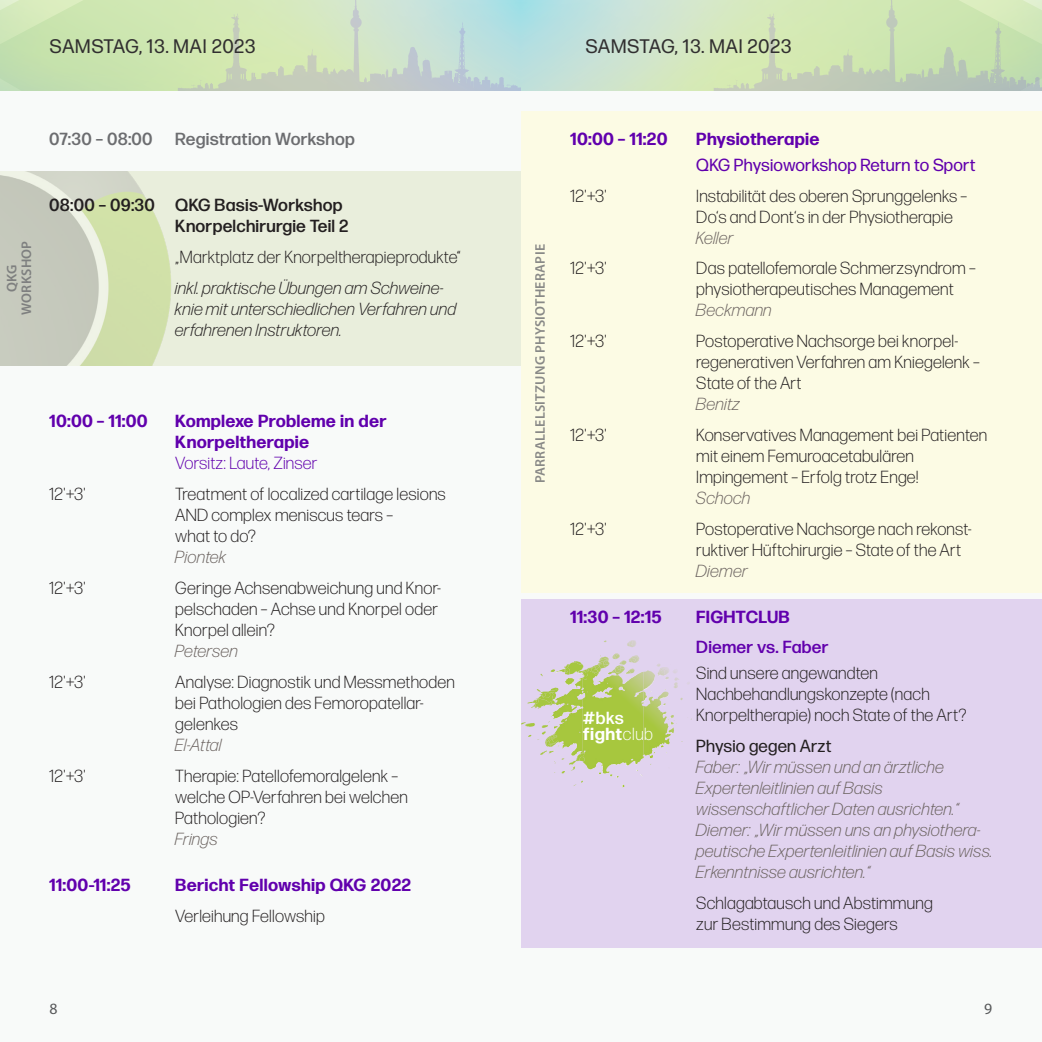
<style>
.page{position:relative;width:1042px;height:1042px;background:#fff}
.page>*{position:absolute;margin:0;border:0;box-sizing:border-box;transform-origin:0 0}
.t1{font:19.6px "Forma DJR Micro";letter-spacing:.02em;color:#312f30}
.Absatzformat_5{font:300 17.5px/21px "Forma DJR Banner";letter-spacing:.05em;color:#231f20}
.referent{font:italic 300 17.5px/21px "Forma DJR Banner";letter-spacing:.05em;color:#6b6360}
.Session{font:300 17.5px/21px "Forma DJR Banner";letter-spacing:.05em;color:#231f20}
.vortrag{font:300 17.5px/21px "Forma DJR Banner";letter-spacing:.05em;color:#231f20}
.Session-2{font:700 17.5px/21px "Forma DJR Banner";letter-spacing:.05em;color:#6100ad}
.Absatzformat_5-2{font:italic 300 17.5px/21px "Forma DJR Banner";letter-spacing:.05em;color:#231f20}
.t2{font:500 17.5px/21px "Forma DJR Banner";letter-spacing:.05em;color:#231f20}
.Absatzformat_7{font:500 17.5px "Forma DJR Banner";letter-spacing:.05em;color:#6c6d70}
.Absatzformat_5-3{font:17.5px "Forma DJR Banner";letter-spacing:.05em;color:#6100ad}
.Absatzformat_7-2{font:700 17.5px "Forma DJR Banner";letter-spacing:.05em;color:#6100ad}
.Session-3{font:300 17.5px "Forma DJR Banner";letter-spacing:.05em;color:#6100ad}
.Absatzformat_5-4{font:17.5px "Forma DJR Banner";letter-spacing:.05em;color:#231f20}
.t3{font:500 17.5px "Forma DJR Banner";letter-spacing:.05em;color:#6100ad}
.t4{font:700 17.5px/16.4px "Forma DJR Banner";letter-spacing:.07em;color:#fff}
.t5{font:15.75px "Myriad Pro";color:#57585a}
.t6{font:600 14px/14.7px "Myriad Pro";letter-spacing:.02em;color:#6c6d70;text-align:center}
.s1{font-weight:500}
.s2{font-weight:300}
</style>
<div class="page">
<svg style="left:523px;top:0;width:190px;height:91px"></svg>
<svg style="left:0;top:0;width:523px;height:91px"></svg>
<svg style="left:713px;top:0;width:329px;height:91px"></svg>
<div style="left:521px;top:91px;width:521px;height:951px;background:#f8faf9"></div>
<div style="left:0;top:91px;width:521px;height:951px;background:#f8faf9"></div>
<div style="left:0;top:171px;width:521px;height:195px;background:#e9eedc"></div>
<img style="left:0;top:171px;width:171px;height:195px">
<div style="left:521px;top:112px;width:521px;height:481px;background:#fcfbe4"></div>
<div style="left:521px;top:599px;width:521px;height:348px;background:#e1d3ef"></div>
<svg style="left:657px;top:664px;width:22px;height:24px"></svg>
<svg style="left:527px;top:688px;width:31px;height:20px"></svg>
<svg style="left:521px;top:716px;width:64px;height:57px"></svg>
<svg style="left:627px;top:640px;width:9px;height:7px"></svg>
<svg style="left:561px;top:653px;width:79px;height:26px"></svg>
<img style="left:582px;top:669px;width:49px;height:92px">
<img style="left:554px;top:670px;width:28px;height:23px">
<img style="left:643px;top:670px;width:26px;height:31px">
<p class="t1" style="left:50px;top:34px;width:208px">SAMSTAG, 13. MAI 2023</p>
<p class="t1" style="left:585px;top:34px;width:208px">SAMSTAG, 13. MAI 2023</p>
<p class="Absatzformat_7" style="left:50px;top:128px;width:104px">07:30 – 08:00</p>
<p class="Absatzformat_7" style="left:176px;top:128px;width:180px">Registration Workshop</p>
<p class="t6" style="left:4px;top:315px;width:76px;rotate:-90deg">QKG<br>WORKSHOP</p>
<p class="t2" style="left:176px;top:194px;width:174px;text-indent:-126px">08:00 – 09:30 QKG Basis-Workshop<br>Knorpelchirurgie Teil 2</p>
<p class="Absatzformat_5" style="left:176px;top:246px;width:286px">„Marktplatz der Knorpeltherapieprodukte“</p>
<p class="Absatzformat_5-2" style="left:176px;top:277px;width:282px">inkl. praktische Übungen am Schweine&shy;knie mit unterschiedlichen Verfahren und erfahrenen Instruktoren.</p>
<p class="Session-2" style="left:50px;top:410px;width:99px">10:00 – 11:00</p>
<p class="Session-2" style="left:176px;top:410px;width:212px">Komplexe Probleme in der<br>Knorpeltherapie</p>
<p class="Session-3" style="left:176px;top:453px;width:143px">Vorsitz: Laute, Zinser</p>
<p class="Session" style="left:50px;top:483px;width:37px">12'+3'</p>
<p class="Session" style="left:176px;top:483px;width:271px">Treatment of localized cartilage lesions<br>AND complex meniscus tears –<br>what to do?</p>
<p class="referent" style="left:176px;top:546px;width:52px">Piontek</p>
<p class="Session" style="left:50px;top:577px;width:37px">12'+3'</p>
<p class="Session" style="left:176px;top:577px;width:267px">Geringe Achsenabweichung und Knor&shy;pelschaden – Achse und Knorpel oder<br>Knorpel allein?</p>
<p class="referent" style="left:176px;top:640px;width:64px">Petersen</p>
<p class="Absatzformat_5" style="left:50px;top:671px;width:37px">12'+3'</p>
<p class="Absatzformat_5" style="left:176px;top:671px;width:280px">Analyse: Diagnostik und Messmethoden bei Pathologien des Femoropatellar&shy;gelenkes</p>
<p class="referent" style="left:176px;top:734px;width:47px">El-Attal</p>
<p class="vortrag" style="left:50px;top:765px;width:37px">12'+3'</p>
<p class="vortrag" style="left:176px;top:765px;width:233px">Therapie: Patellofemoralgelenk – welche OP-Verfahren bei welchen<br>Pathologien?</p>
<p class="referent" style="left:176px;top:828px;width:44px">Frings</p>
<p class="Session-2" style="left:50px;top:874px;width:82px">11:00-11:25</p>
<p class="Session-2" style="left:176px;top:874px;width:237px">Bericht Fellowship QKG 2022</p>
<p class="vortrag" style="left:176px;top:905px;width:150px">Verleihung Fellowship</p>
<p class="t6" style="left:532px;top:483px;width:240px;rotate:-90deg">PARRALLELSITZUNG PHYSIOTHERAPIE</p>
<p class="Absatzformat_7-2" style="left:570px;top:127px;width:98px">10:00 – 11:20</p>
<p class="Absatzformat_7-2" style="left:696px;top:127px;width:124px">Physiotherapie</p>
<p class="Absatzformat_5-3" style="left:696px;top:154px;width:280px">QKG Physioworkshop Return to Sport</p>
<p class="Absatzformat_5" style="left:570px;top:185px;width:37px">12'+3'</p>
<p class="Absatzformat_5" style="left:696px;top:185px;width:272px">Instabilität des oberen Sprunggelenks –<br>Do‘s and Dont‘s in der Physiotherapie</p>
<p class="referent" style="left:696px;top:227px;width:38px">Keller</p>
<p class="Absatzformat_5" style="left:570px;top:258px;width:37px">12'+3'</p>
<p class="Absatzformat_5" style="left:696px;top:258px;width:280px">Das patellofemorale Schmerzsyndrom – physiotherapeutisches Management</p>
<p class="referent" style="left:696px;top:300px;width:77px">Beckmann</p>
<p class="Absatzformat_5" style="left:570px;top:331px;width:37px">12'+3'</p>
<p class="Absatzformat_5" style="left:696px;top:331px;width:284px">Postoperative Nachsorge bei knorpel&shy;regenerativen Verfahren am Kniegelenk –<br>State of the Art</p>
<p class="referent" style="left:696px;top:393px;width:45px">Benitz</p>
<p class="Absatzformat_5" style="left:570px;top:424px;width:37px">12'+3'</p>
<p class="Absatzformat_5" style="left:696px;top:424px;width:292px">Konservatives Management bei Patienten mit einem Femuroacetabulären<br>Impingement – Erfolg trotz Enge!</p>
<p class="referent" style="left:696px;top:487px;width:55px">Schoch</p>
<p class="Absatzformat_5" style="left:570px;top:518px;width:37px">12'+3'</p>
<p class="Absatzformat_5" style="left:696px;top:518px;width:276px">Postoperative Nachsorge nach rekonst&shy;ruktiver Hüftchirurgie – State of the Art</p>
<p class="referent" style="left:696px;top:560px;width:53px">Diemer</p>
<p class="Session-2" style="left:570px;top:606px;width:92px">11:30 – 12:15</p>
<p class="Session-2" style="left:696px;top:606px;width:94px">FIGHTCLUB</p>
<p class="t3" style="left:696px;top:636px;width:133px">Diemer vs. Faber</p>
<p class="Session" style="left:696px;top:662px;width:271px">Sind unsere angewandten<br>Nachbehandlungskonzepte (nach<br>Knorpeltherapie) noch State of the Art?</p>
<p class="Absatzformat_5-4" style="left:696px;top:735px;width:136px">Physio gegen Arzt</p>
<p class="referent" style="left:696px;top:756px;width:263px">Faber: „Wir müssen und an ärztliche<br>Expertenleitlinien auf Basis wissenschaftlicher Daten ausrichten.“</p>
<p class="referent" style="left:696px;top:819px;width:297px">Diemer: „Wir müssen uns an physiothera&shy;peutische Expertenleitlinien auf Basis wiss.<br>Erkenntnisse ausrichten.“</p>
<p class="vortrag" style="left:696px;top:892px;width:237px">Schlagabtausch und Abstimmung zur Bestimmung des Siegers</p>
<p class="t4" style="left:583px;top:709px;width:71px"><span class="s1">#bks </span>fight<span class="s2">club</span></p>
<p class="t5" style="left:50px;top:999px;width:10px">8</p>
<p class="t5" style="left:984px;top:999px;width:10px">9</p>
</div>
